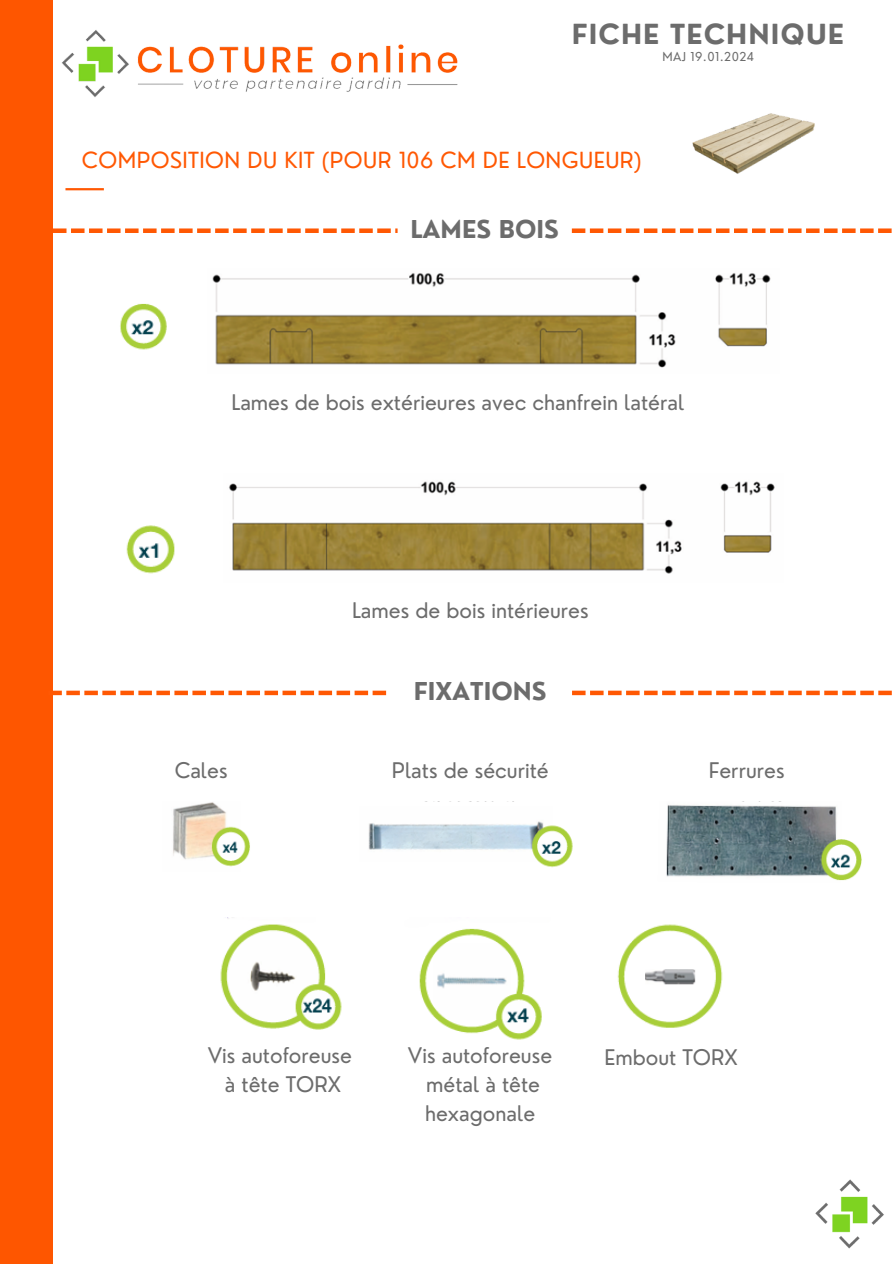
<style>
.page{position:relative;width:894px;height:1264px;background:#fff}
.page>*{position:absolute;margin:0;border:0;box-sizing:border-box;transform-origin:0 0}
.t1{font:700 27px "Nourd";letter-spacing:.04em;color:#6c6c6c}
.t2{font:700 24px "Nourd";color:#6c6c6c}
.t3{font:21.75px "Nourd";letter-spacing:.02em;color:#ff5803}
.t4{font:21px/29.2px "Nourd";color:#6c6c6c}
.t5{font:12px "Nourd";letter-spacing:.04em;color:#6c6c6c}
</style>
<div class="page">
<div style="left:0;top:0;width:53px;height:1263px;background:#fe5600"></div>
<img style="left:62px;top:30px;width:396px;height:67px">
<img style="left:815px;top:1179px;width:69px;height:70px">
<hr style="left:65px;top:188px;width:39px;height:2px;background:#ff5803">
<img style="left:692px;top:113px;width:123px;height:61px">
<svg style="left:53px;top:228px;width:344px;height:5px"></svg>
<svg style="left:571px;top:228px;width:321px;height:5px"></svg>
<svg style="left:53px;top:690px;width:333px;height:5px"></svg>
<svg style="left:572px;top:690px;width:320px;height:5px"></svg>
<img style="left:229px;top:481px;width:546px;height:93px">
<img style="left:120px;top:303px;width:47px;height:47px">
<img style="left:368px;top:801px;width:494px;height:80px">
<img style="left:212px;top:273px;width:559px;height:95px">
<img style="left:126px;top:525px;width:49px;height:49px">
<img style="left:173px;top:802px;width:77px;height:65px">
<img style="left:220px;top:917px;width:503px;height:123px">
<p class="t1" style="left:571px;top:17px;width:274px">FICHE TECHNIQUE</p>
<p class="t5" style="left:662px;top:49px;width:93px">MAJ 19.01.2024</p>
<p class="t3" style="left:82px;top:146px;width:561px">COMPOSITION DU KIT (POUR 106 CM DE LONGUEUR)</p>
<p class="t2" style="left:410px;top:214px;width:150px">LAMES BOIS</p>
<p class="t4" style="left:231px;top:387px;width:454px">Lames de bois extérieures avec chanfrein latéral</p>
<p class="t4" style="left:352px;top:595px;width:238px">Lames de bois intérieures</p>
<p class="t2" style="left:413px;top:676px;width:134px">FIXATIONS</p>
<h2 class="t4" style="left:175px;top:755px;width:54px">Cales</h2>
<p class="t4" style="left:392px;top:755px;width:158px">Plats de sécurité</p>
<p class="t4" style="left:708px;top:755px;width:77px">Ferrures</p>
<p class="t4" style="left:208px;top:1040px;width:146px">Vis autoforeuse</p>
<p class="t4" style="left:225px;top:1069px;width:118px">à tête TORX</p>
<p class="t4" style="left:408px;top:1040px;width:146px">Vis autoforeuse</p>
<p class="t4" style="left:425px;top:1069px;width:117px">métal à tête hexagonale</p>
<p class="t4" style="left:604px;top:1042px;width:135px">Embout TORX</p>
</div>
